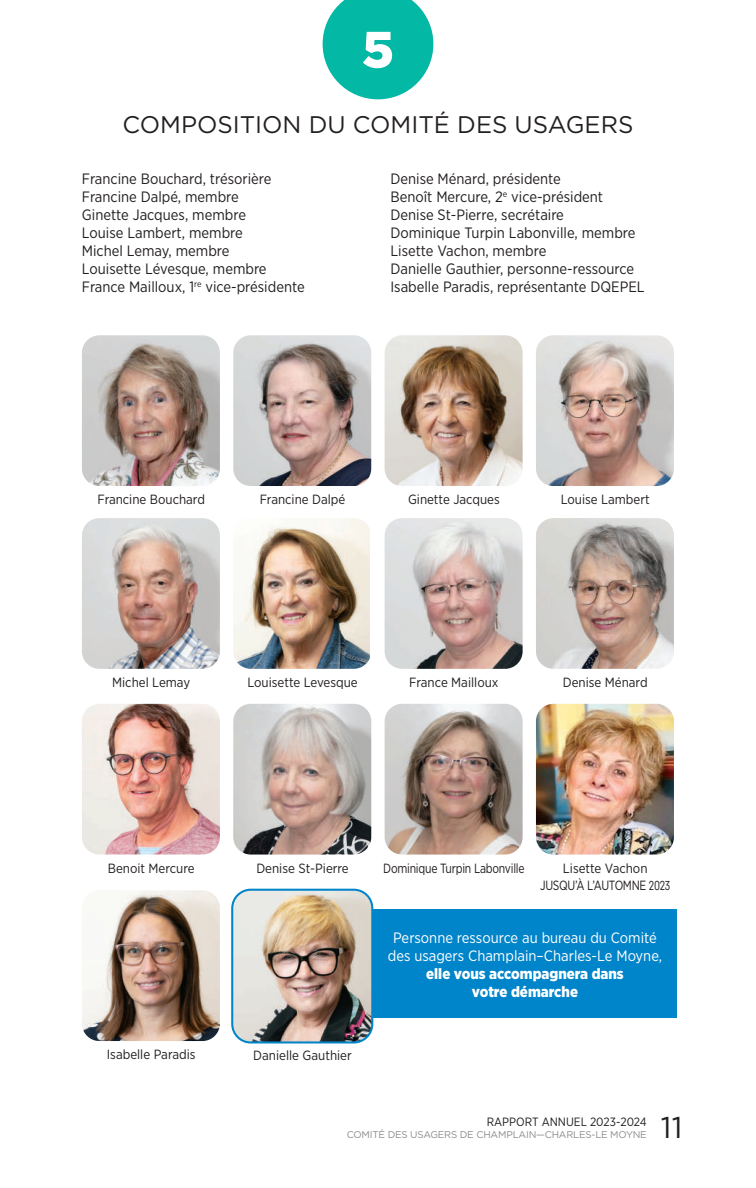
<style>
.page{position:relative;width:756px;height:1188px;background:#fff}
.page>*{position:absolute;margin:0;border:0;box-sizing:border-box;transform-origin:0 0}
.t1{font:900 51px "Gotham";color:#fff}
.t2{font:30px "Gotham";color:#231f20}
.t3{font:24px "Gotham";color:#231f20}
.t4{font:15px/18px "Gotham Narrow";color:#231f20}
.t5{font:15px/18px "Gotham Narrow";color:#fff;text-align:center}
.t6{font:900 15px/18px "Gotham Narrow";color:#fff;text-align:center}
.t7{font:13.35px "Gotham Narrow";color:#231f20}
.t8{font:13.35px/16.8px "Gotham Narrow";letter-spacing:-.025em;color:#231f20;text-align:center}
.t9{font:13.35px "Gotham Narrow";letter-spacing:-.02em;color:#231f20;scale:.9 1}
.t10{font:12px "Gotham Narrow";color:#231f20}
.t11{font:9.75px "Gotham";letter-spacing:-.02em;color:#8a8c8f}
.s1{font-family:"Fabrikat";font-size:12.75px}
</style>
<div class="page">
<div style="left:318px;top:909px;width:359px;height:108px;background:#0084ca"></div>
<img style="left:386px;top:336px;width:136px;height:149px">
<div style="left:383px;top:333px;width:142px;height:155px;border:2px solid #fff;border-radius:19px"></div>
<img style="left:537px;top:336px;width:136px;height:149px">
<div style="left:534px;top:333px;width:142px;height:155px;border:2px solid #fff;border-radius:19px"></div>
<img style="left:234px;top:336px;width:136px;height:149px">
<div style="left:231px;top:333px;width:142px;height:155px;border:2px solid #fff;border-radius:19px"></div>
<img style="left:83px;top:891px;width:136px;height:149px">
<div style="left:80px;top:888px;width:142px;height:155px;border:2px solid #fff;border-radius:19px"></div>
<img style="left:386px;top:519px;width:136px;height:149px">
<div style="left:383px;top:516px;width:142px;height:155px;border:2px solid #fff;border-radius:19px"></div>
<img style="left:537px;top:519px;width:136px;height:149px">
<div style="left:534px;top:516px;width:142px;height:155px;border:2px solid #fff;border-radius:19px"></div>
<img style="left:234px;top:519px;width:136px;height:149px">
<div style="left:231px;top:516px;width:142px;height:155px;border:2px solid #fff;border-radius:19px"></div>
<img style="left:83px;top:519px;width:136px;height:149px">
<div style="left:80px;top:516px;width:142px;height:155px;border:2px solid #fff;border-radius:19px"></div>
<img style="left:386px;top:705px;width:136px;height:149px">
<div style="left:383px;top:702px;width:142px;height:155px;border:2px solid #fff;border-radius:19px"></div>
<img style="left:537px;top:705px;width:136px;height:149px">
<div style="left:534px;top:702px;width:142px;height:155px;border:2px solid #fff;border-radius:19px"></div>
<img style="left:234px;top:705px;width:136px;height:149px">
<div style="left:231px;top:702px;width:142px;height:155px;border:2px solid #fff;border-radius:19px"></div>
<img style="left:83px;top:705px;width:136px;height:149px">
<div style="left:80px;top:702px;width:142px;height:155px;border:2px solid #fff;border-radius:19px"></div>
<img style="left:83px;top:336px;width:136px;height:149px">
<div style="left:80px;top:333px;width:142px;height:155px;border:2px solid #fff;border-radius:19px"></div>
<img style="left:234px;top:890px;width:138px;height:151px">
<div style="left:231px;top:889px;width:142px;height:155px;border:2px solid #0084ca;border-radius:19px"></div>
<svg style="left:323px;top:0;width:110px;height:99px"></svg>
<h1 class="t1" style="left:362px;top:20px;width:34px">5</h1>
<h3 class="t3" style="left:123px;top:111px;width:512px">COMPOSITION DU COMITÉ DES USAGERS</h3>
<p class="t4" style="left:82px;top:169px;width:224px">Francine Bouchard, trésorière<br>Francine Dalpé, membre<br>Ginette Jacques, membre<br>Louise Lambert, membre<br>Michel Lemay, membre<br>Louisette Lévesque, membre<br>France Mailloux, 1<sup>re</sup> vice-présidente</p>
<p class="t4" style="left:390px;top:169px;width:256px">Denise Ménard, présidente<br>Benoît Mercure, 2<sup>e</sup> vice-président Denise St-Pierre, secrétaire<br>Dominique Turpin Labonville, membre Lisette Vachon, membre<br>Danielle Gauthier, personne-ressource Isabelle Paradis, représentante DQEPEL</p>
<p class="t7" style="left:97px;top:491px;width:109px">Francine Bouchard</p>
<p class="t7" style="left:260px;top:491px;width:87px">Francine Dalpé</p>
<p class="t7" style="left:408px;top:491px;width:93px">Ginette Jacques</p>
<p class="t7" style="left:561px;top:491px;width:91px">Louise Lambert</p>
<p class="t7" style="left:112px;top:674px;width:80px">Michel Lemay</p>
<p class="t7" style="left:247px;top:674px;width:112px">Louisette Levesque</p>
<p class="t7" style="left:409px;top:674px;width:91px">France Mailloux</p>
<p class="t7" style="left:563px;top:674px;width:86px">Denise Ménard</p>
<p class="t7" style="left:108px;top:860px;width:88px">Benoit Mercure</p>
<p class="t7" style="left:256px;top:860px;width:94px">Denise St-Pierre</p>
<p class="t7" style="left:107px;top:1046px;width:90px">Isabelle Paradis</p>
<p class="t7" style="left:253px;top:1047px;width:100px">Danielle Gauthier</p>
<p class="t9" style="left:383px;top:860px;width:159px">Dominique Turpin Labonville</p>
<p class="t8" style="left:540px;top:859px;width:132px">Lisette Vachon<br>JUSQU’À L’AUTOMNE <span class="s1">2023</span></p>
<p class="t5" style="left:388px;top:929px;width:276px">Personne ressource au bureau du Comité des usagers Champlain–Charles-Le Moyne,</p>
<p class="t6" style="left:426px;top:965px;width:199px">elle vous accompagnera dans votre démarche</p>
<p class="t10" style="left:487px;top:1114px;width:162px">RAPPORT ANNUEL 2023-2024</p>
<p class="t11" style="left:347px;top:1129px;width:302px">COMITÉ DES USAGERS DE CHAMPLAIN—CHARLES-LE MOYNE</p>
<h2 class="t2" style="left:661px;top:1111px;width:23px">11</h2>
</div>
